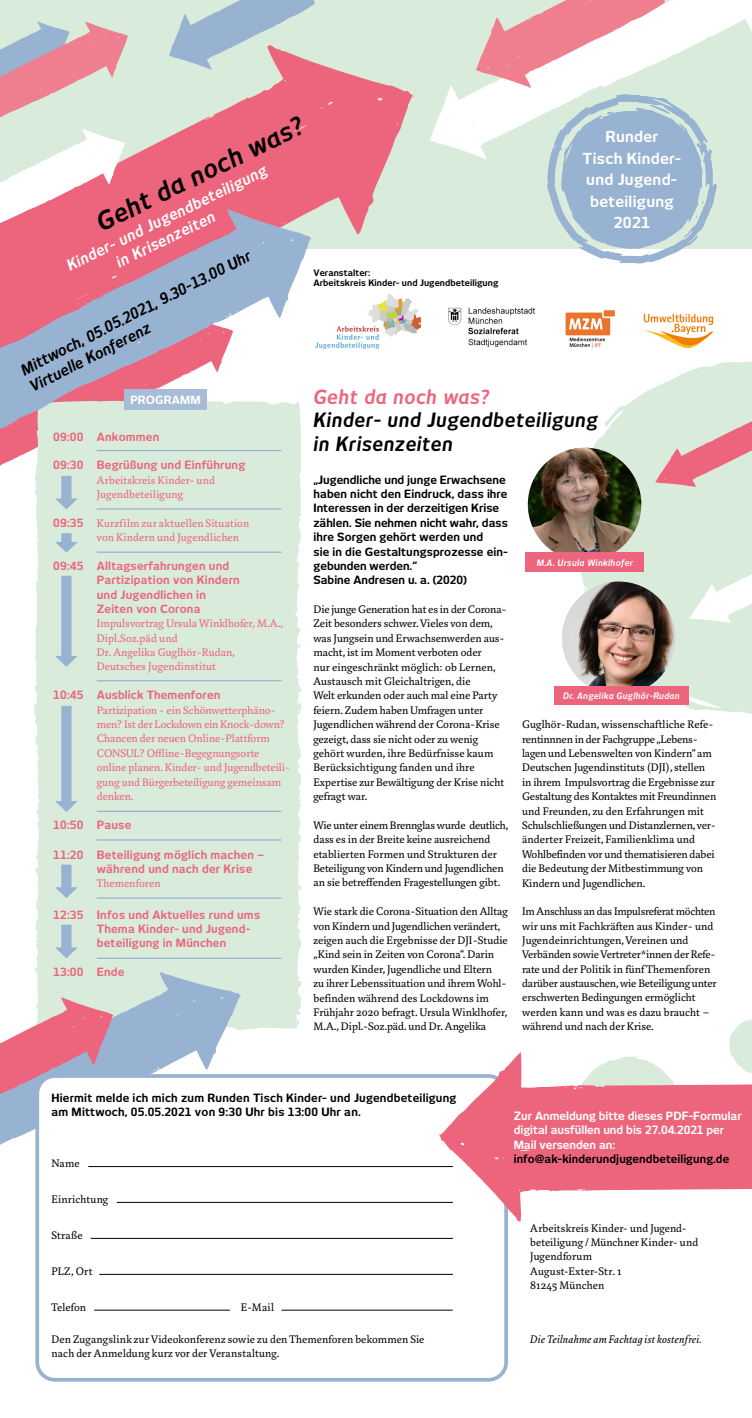
<style>
.page{position:relative;width:752px;height:1418px;background:#fff}
.page>*{position:absolute;margin:0;border:0;box-sizing:border-box;transform-origin:0 0}
.t1{font:italic 700 25px "New June";color:#000}
.t2{font:italic 700 19.38px/23.2px "New June";letter-spacing:.025em;color:#000}
.t3{font:italic 700 19.38px "New June";letter-spacing:.025em;color:#ec657c}
.t4{font:italic 700 15px/18.8px "New June";color:#000}
.t5{font:700 15px/21.5px "New June";letter-spacing:.02em;color:#fff;text-align:center}
.t6{font:italic 700 15px/18.8px "New June";color:#fff}
.t7{font:11.88px/14.4px "Marat";color:#000}
.t8{font:11.88px/14.4px "Marat";color:#ec657c}
.t9{font:italic 11.88px "Marat";letter-spacing:.02em;color:#000}
.t10{font:11.88px "Marat";letter-spacing:.025em;color:#000}
.t11{font:700 11.25px/14.4px "New June";letter-spacing:.01em;color:#000}
.t12{font:700 11.25px/14.4px "New June";letter-spacing:.02em;color:#ec657c}
.t13{font:700 11.25px/14.4px "New June";color:#fff}
.t14{font:700 11.25px "New June";letter-spacing:.02em;color:#fff}
.t15{font:700 8.75px/10px "New June";letter-spacing:.01em;color:#000}
.t16{font:italic 700 8.75px "New June";letter-spacing:.025em;color:#fff}
</style>
<div class="page">
<svg style="left:729px;top:1020px;width:22px;height:32px"></svg>
<div style="left:34px;top:401px;width:267px;height:629px;background:#d9ebda"></div>
<div style="left:0;top:0;width:751px;height:248px;background:#d9ebda"></div>
<svg style="left:0;top:63px;width:414px;height:286px;fill:#ec657c"></svg>
<svg style="left:0;top:971px;width:242px;height:174px;fill:#98b2d1"></svg>
<svg style="left:25px;top:209px;width:287px;height:140px;background:#cc9ab1"></svg>
<svg style="left:0;top:21px;width:129px;height:97px"></svg>
<svg style="left:168px;top:0;width:147px;height:70px"></svg>
<hr style="left:97px;top:450px;width:184px;height:1px;background:#98b2d1">
<hr style="left:97px;top:508px;width:184px;height:1px;background:#98b2d1">
<hr style="left:97px;top:680px;width:184px;height:1px;background:#98b2d1">
<hr style="left:97px;top:897px;width:184px;height:1px;background:#98b2d1">
<hr style="left:97px;top:957px;width:184px;height:1px;background:#98b2d1">
<hr style="left:97px;top:810px;width:184px;height:2px;background:#98b2d1">
<hr style="left:97px;top:839px;width:184px;height:1px;background:#98b2d1">
<hr style="left:97px;top:551px;width:184px;height:2px;background:#98b2d1">
<div style="left:37px;top:1075px;width:469px;height:304px;background:#fff;border-radius:18px"></div>
<div style="left:35px;top:1074px;width:473px;height:307px;border:4px solid #98b2d1;border-radius:18px"></div>
<hr style="left:94px;top:1309px;width:136px;height:1px;background:#000">
<hr style="left:88px;top:1166px;width:364px;height:1px;background:#000">
<hr style="left:117px;top:1202px;width:335px;height:1px;background:#000">
<hr style="left:91px;top:1237px;width:361px;height:1px;background:#000">
<hr style="left:281px;top:1309px;width:171px;height:1px;background:#000">
<hr style="left:99px;top:1273px;width:353px;height:1px;background:#000">
<svg style="left:438px;top:1052px;width:313px;height:169px;fill:#ec657c"></svg>
<img style="left:315px;top:294px;width:105px;height:54px">
<img style="left:448px;top:307px;width:88px;height:40px">
<img style="left:643px;top:313px;width:71px;height:34px">
<img style="left:565px;top:310px;width:50px;height:38px">
<svg style="left:0;top:997px;width:114px;height:117px"></svg>
<svg style="left:429px;top:0;width:322px;height:249px"></svg>
<img style="left:546px;top:94px;width:170px;height:170px">
<svg style="left:0;top:129px;width:126px;height:97px"></svg>
<svg style="left:0;top:316px;width:234px;height:202px;background:#ccc7cc"></svg>
<svg style="left:55px;top:864px;width:23px;height:34px"></svg>
<svg style="left:55px;top:924px;width:23px;height:34px"></svg>
<svg style="left:55px;top:533px;width:23px;height:20px"></svg>
<svg style="left:55px;top:575px;width:23px;height:91px;background:#bbd1d5"></svg>
<svg style="left:55px;top:705px;width:23px;height:107px;background:#bbd1d5"></svg>
<svg style="left:568px;top:362px;width:183px;height:352px;fill:#d9ebda"></svg>
<svg style="left:688px;top:535px;width:63px;height:88px"></svg>
<svg style="left:654px;top:400px;width:97px;height:87px;background:#dec1bc"></svg>
<img style="left:527px;top:447px;width:114px;height:114px;border-radius:57px">
<div style="left:525px;top:552px;width:119px;height:19px;background:#ec657c"></div>
<img style="left:561px;top:581px;width:114px;height:114px;border-radius:57px">
<div style="left:553px;top:686px;width:135px;height:19px;background:#ec657c"></div>
<h1 class="t1" style="left:91px;top:210px;width:228px;rotate:-26deg">Geht da noch was?</h1>
<p class="t5" style="left:582px;top:126px;width:100px">Runder<br>Tisch Kinder&shy;und Jugend&shy;beteiligung<br>2021</p>
<p class="t6" style="left:105px;top:237px;width:176px;text-indent:-46px;rotate:-26deg">Kinder- und Jugendbeteiligung in Krisenzeiten</p>
<p class="t4" style="left:18px;top:362px;width:257px;rotate:-27deg">Mittwoch, 05.05.2021, 9.30-13.00 Uhr<br>Virtuelle Konferenz</p>
<p class="t15" style="left:313px;top:268px;width:186px">Veranstalter:<br>Arbeitskreis Kinder- und Jugendbeteiligung</p>
<p class="t14" style="left:130px;top:393px;width:72px">PROGRAMM</p>
<h2 class="t3" style="left:313px;top:385px;width:177px">Geht da noch was?</h2>
<h2 class="t2" style="left:313px;top:408px;width:286px">Kinder- und Jugendbeteiligung in Krisenzeiten</h2>
<p class="t12" style="left:97px;top:429px;width:64px">Ankommen</p>
<p class="t12" style="left:97px;top:458px;width:150px">Begrüßung und Einführung</p>
<p class="t8" style="left:97px;top:473px;width:119px">Arbeitskreis Kinder- und<br>Jugendbeteiligung</p>
<p class="t8" style="left:97px;top:516px;width:154px">Kurzfilm zur aktuellen Situation von Kindern und Jugendlichen</p>
<p class="t12" style="left:97px;top:558px;width:144px">Alltagserfahrungen und<br>Partizipation von Kindern und Jugendlichen in<br>Zeiten von Corona</p>
<p class="t8" style="left:97px;top:616px;width:188px">Impulsvortrag Ursula Winklhofer, M.A.,<br>Dipl.Soz.päd und<br>Dr. Angelika Guglhör-Rudan,<br>Deutsches Jugendinstitut</p>
<p class="t12" style="left:97px;top:688px;width:125px">Ausblick Themenforen</p>
<p class="t8" style="left:97px;top:703px;width:195px">Partizipation - ein Schönwetterphäno&shy;men? Ist der Lockdown ein Knock-down?<br>Chancen der neuen Online-Plattform CONSUL? Offline-Begegnungsorte online planen. Kinder- und Jugendbeteili&shy;gung und Bürgerbeteiligung gemeinsam denken.</p>
<p class="t12" style="left:97px;top:817px;width:36px">Pause</p>
<p class="t12" style="left:97px;top:848px;width:169px;line-height:13.8px">Beteiligung möglich machen – während und nach der Krise</p>
<p class="t8" style="left:97px;top:876px;width:65px">Themenforen</p>
<p class="t12" style="left:97px;top:907px;width:165px">Infos und Aktuelles rund ums<br>Thema Kinder- und Jugend&shy;beteiligung in München</p>
<p class="t12" style="left:97px;top:964px;width:29px">Ende</p>
<p class="t12" style="left:53px;top:429px;width:32px">09:00</p>
<p class="t12" style="left:53px;top:458px;width:32px">09:30</p>
<p class="t11" style="left:313px;top:472px;width:196px">„Jugendliche und junge Erwachsene haben nicht den Eindruck, dass ihre<br>Interessen in der derzeitigen Krise zählen. Sie nehmen nicht wahr, dass ihre Sorgen gehört werden und<br>sie in die Gestaltungsprozesse ein&shy;gebunden werden.“<br>Sabine Andresen u. a. (2020)</p>
<p class="t12" style="left:53px;top:515px;width:32px">09:35</p>
<p class="t12" style="left:53px;top:558px;width:32px">09:45</p>
<p class="t16" style="left:536px;top:557px;width:98px">M.A. Ursula Winklhofer</p>
<p class="t7" style="left:313px;top:602px;width:194px">Die junge Generation hat es in der Corona-Zeit besonders schwer. Vieles von dem, was Jungsein und Erwachsenwerden aus&shy;macht, ist im Moment verboten oder<br>nur eingeschränkt möglich: ob Lernen, Austausch mit Gleichaltrigen, die<br>Welt erkunden oder auch mal eine Party feiern. Zudem haben Umfragen unter Jugendlichen während der Corona-Krise gezeigt, dass sie nicht oder zu wenig gehört wurden, ihre Bedürfnisse kaum Berücksichtigung fanden und ihre Expertise zur Bewältigung der Krise nicht gefragt war.</p>
<p class="t7" style="left:313px;top:818px;width:196px">Wie unter einem Brennglas wurde deutlich, dass es in der Breite keine ausreichend etablierten Formen und Strukturen der Beteiligung von Kindern und Jugendlichen an sie betreffenden Fragestellungen gibt.</p>
<p class="t7" style="left:313px;top:904px;width:196px">Wie stark die Corona-Situation den Alltag von Kindern und Jugendlichen verändert, zeigen auch die Ergebnisse der DJI-Studie „Kind sein in Zeiten von Corona“. Darin wurden Kinder, Jugendliche und Eltern<br>zu ihrer Lebenssituation und ihrem Wohl&shy;befinden während des Lockdowns im Frühjahr 2020 befragt. Ursula Winklhofer, M.A., Dipl.-Soz.päd. und Dr. Angelika</p>
<p class="t12" style="left:53px;top:688px;width:32px">10:45</p>
<p class="t16" style="left:563px;top:690px;width:118px">Dr. Angelika Guglhör-Rudan</p>
<p class="t7" style="left:522px;top:717px;width:195px">Guglhör-Rudan, wissenschaftliche Refe&shy;rentinnnen in der Fachgruppe „Lebens&shy;lagen und Lebenswelten von Kindern“ am Deutschen Jugendinstituts (DJI), stellen in ihrem Impulsvortrag die Ergebnisse zur Gestaltung des Kontaktes mit Freundinnen und Freunden, zu den Erfahrungen mit Schulschließungen und Distanzlernen, ver&shy;änderter Freizeit, Familienklima und Wohlbefinden vor und thematisieren dabei die Bedeutung der Mitbestimmung von Kindern und Jugendlichen.</p>
<p class="t7" style="left:522px;top:904px;width:196px">Im Anschluss an das Impulsreferat möchten wir uns mit Fachkräften aus Kinder- und Jugendeinrichtungen, Vereinen und Verbänden sowie Vertreter*innen der Refe&shy;rate und der Politik in fünf Themenforen darüber austauschen, wie Beteiligung unter erschwerten Bedingungen ermöglicht werden kann und was es dazu braucht – während und nach der Krise.</p>
<p class="t12" style="left:53px;top:817px;width:32px">10:50</p>
<p class="t12" style="left:53px;top:847px;width:32px">11:20</p>
<p class="t12" style="left:53px;top:907px;width:32px">12:35</p>
<p class="t12" style="left:53px;top:964px;width:32px">13:00</p>
<p class="t11" style="left:51px;top:1090px;width:406px">Hiermit melde ich mich zum Runden Tisch Kinder- und Jugendbeteiligung am Mittwoch, 05.05.2021 von 9:30 Uhr bis 13:00 Uhr an.</p>
<p class="t7" style="left:51px;top:1155px;width:30px">Name</p>
<p class="t10" style="left:51px;top:1192px;width:58px">Einrichtung</p>
<p class="t7" style="left:51px;top:1227px;width:33px">Straße</p>
<p class="t7" style="left:51px;top:1263px;width:42px">PLZ, Ort</p>
<p class="t7" style="left:51px;top:1299px;width:36px">Telefon</p>
<p class="t7" style="left:241px;top:1299px;width:35px">E-Mail</p>
<p class="t7" style="left:51px;top:1332px;width:374px">Den Zugangslink zur Videokonferenz sowie zu den Themenforen bekommen Sie nach der Anmeldung kurz vor der Veranstaltung.</p>
<p class="t13" style="left:513px;top:1108px;width:229px">Zur Anmeldung bitte dieses PDF-Formular digital ausfüllen und bis 27.04.2021 per<br>Mail versenden an:</p>
<p class="t11" style="left:513px;top:1151px;width:217px">info@ak-kinderundjugendbeteiligung.de</p>
<p class="t7" style="left:530px;top:1220px;width:169px">Arbeitskreis Kinder- und Jugend&shy;beteiligung / Münchner Kinder- und<br>Jugendforum<br>August-Exter-Str. 1<br>81245 München</p>
<p class="t9" style="left:530px;top:1332px;width:173px">Die Teilnahme am Fachtag ist kostenfrei.</p>
</div>
